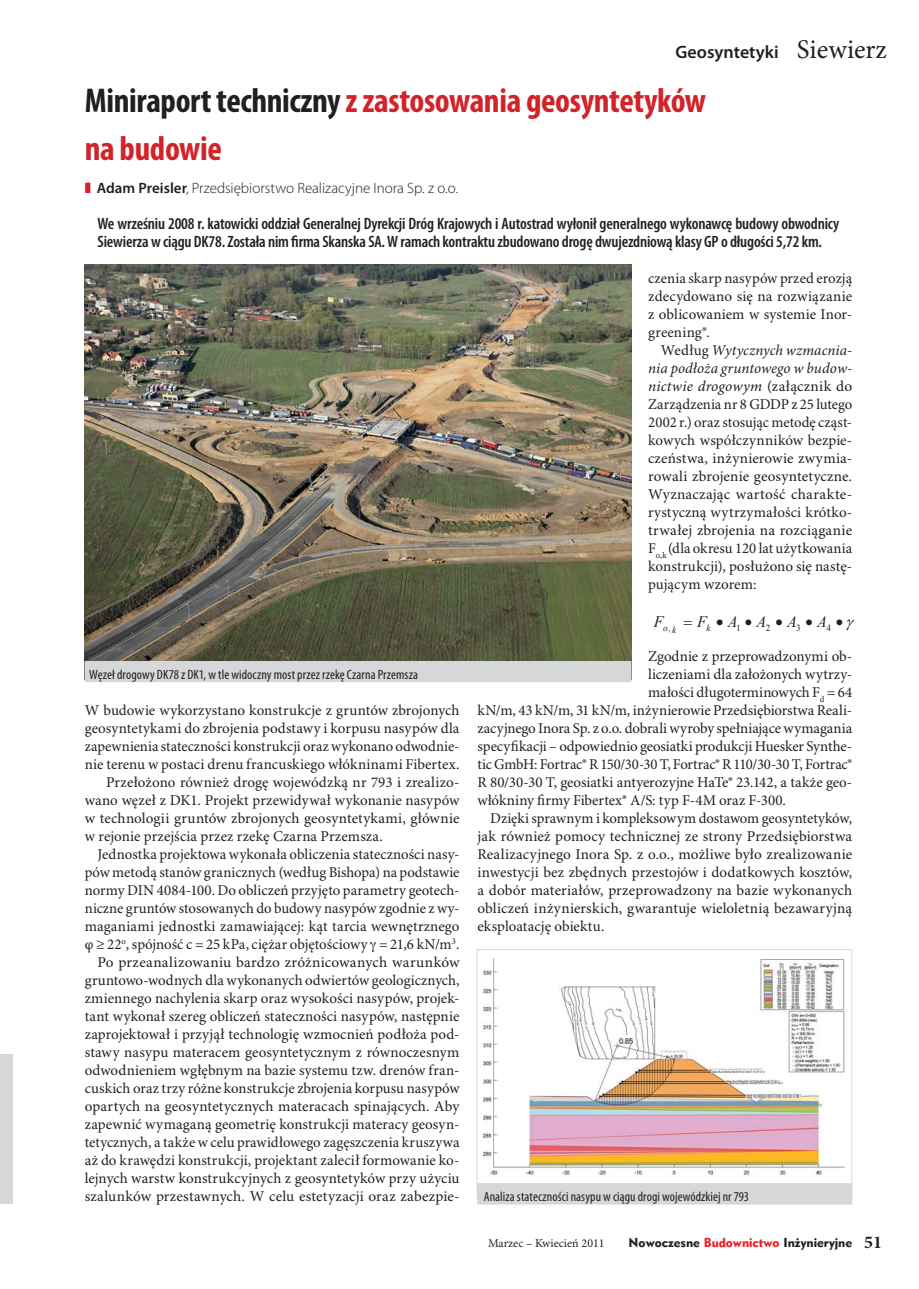
<style>
.page{position:relative;width:919px;height:1289px;background:#fff}
.page>*{position:absolute;margin:0;border:0;box-sizing:border-box;transform-origin:0 0}
.t1{font:700 condensed 34.5px/48px "Myriad Pro";letter-spacing:-.01em;color:#d2232a}
.t2{font:600 18px "Myriad Pro";color:#231f20}
.t3{font:600 condensed 16.5px/18px "Myriad Pro";letter-spacing:-.01em;color:#231f20}
.t4{font:italic 16.05px "Times New Roman";color:#231f20}
.t5{font:15px/18px "Minion Pro";color:#231f20;text-align:justify}
.t6{font:15px "Minion Pro";letter-spacing:-.025em;color:#231f20}
.t7{font:300 15px "Myriad Pro";color:#231f20}
.t8{font:condensed 13.5px "Myriad Pro";letter-spacing:.01em;color:#231f20}
.t9{font:12px "Geometr 415 Blk PL";color:#231f20}
.t10{font:12px "Minion Pro";color:#231f20}
.t11{font:italic 9.3px "Times New Roman";color:#231f20}
.s1{font-family:"Minion Pro";font-weight:400;font-size:27px}
.s2{color:#231f20}
.s3{color:#d2232a}
.s4{font-weight:600}
.s5{font-style:italic}
.s6{color:#ed1c24}
.s7{font-family:"Minion Pro";font-weight:700;font-size:18px}
</style>
<div class="page">
<div style="left:0;top:1054px;width:13px;height:150px;background:#d5d7d8"></div>
<img style="left:85px;top:265px;width:546px;height:396px">
<img style="left:483px;top:958px;width:361px;height:217px">
<div style="left:85px;top:661px;width:546px;height:21px;background:#d5d7d8"></div>
<div style="left:477px;top:1183px;width:375px;height:21px;background:#d5d7d8"></div>
<p class="t2" style="left:675px;top:45px;width:213px">Geosyntetyki <span class="s1">Siewierz</span></p>
<h1 class="t1" style="left:85px;top:80px;width:622px"><span class="s2">Miniraport techniczny</span> zzastosowania geosyntetyków na budowie</h1>
<p class="t7" style="left:85px;top:182px;width:375px"><span class="s3">❚</span> <span class="s4">Adam Preisler</span>, Przedsiębiorstwo Realizacyjne Inora Sp. z o.o.</p>
<p class="t3" style="left:98px;top:216px;width:743px">We wrześniu 2008 r. katowicki oddział Generalnej Dyrekcji Dróg Krajowych i Autostrad wyłonił generalnego wykonawcę budowy obwodnicy<br>Siewierza w ciągu DK78. Została nim firma Skanska SA. W ramach kontraktu zbudowano drogę dwujezdniową klasy GP o długości 5,72 km.</p>
<p class="t8" style="left:89px;top:669px;width:330px">Węzeł drogowy DK78 z DK1, w tle widoczny most przez rzekę Czarna Przemsza</p>
<p class="t5" style="left:85px;top:702px;width:376px">W budowie wykorzystano konstrukcje z gruntów zbrojonych</p>
<p class="t5" style="left:85px;top:720px;width:376px">geosyntetykami do zbrojenia podstawy i korpusu nasypów dla</p>
<p class="t5" style="left:85px;top:738px;width:376px">zapewnienia stateczności konstrukcji oraz wykonano odwodnie-</p>
<p class="t5" style="left:85px;top:756px;width:376px">nie terenu w postaci drenu francuskiego włókninami Fibertex.</p>
<p class="t5" style="left:106px;top:774px;width:355px">Przełożono również drogę wojewódzką nr 793 i zrealizo-</p>
<p class="t5" style="left:85px;top:792px;width:376px">wano węzeł z DK1. Projekt przewidywał wykonanie nasypów</p>
<p class="t5" style="left:85px;top:810px;width:376px">w technologii gruntów zbrojonych geosyntetykami, głównie</p>
<p class="t5" style="left:85px;top:828px;width:299px">w rejonie przejścia przez rzekę Czarna Przemsza.</p>
<p class="t5" style="left:98px;top:846px;width:363px">Jednostka projektowa wykonała obliczenia stateczności nasy-</p>
<p class="t5" style="left:85px;top:864px;width:376px">pów metodą stanów granicznych (według Bishopa) na podstawie</p>
<p class="t5" style="left:85px;top:882px;width:376px">normy DIN 4084-100. Do obliczeń przyjęto parametry geotech-</p>
<p class="t5" style="left:85px;top:900px;width:376px">niczne gruntów stosowanych do budowy nasypów zgodnie z wy-</p>
<p class="t5" style="left:85px;top:918px;width:376px">maganiami jednostki zamawiającej: kąt tarcia wewnętrznego</p>
<p class="t5" style="left:85px;top:936px;width:376px">φ ≥ 22<sup>o</sup>, spójność c = 25 kPa, ciężar objętościowy = 21,6 kN/m<sup>3</sup>.</p>
<p class="t5" style="left:98px;top:954px;width:363px">Po przeanalizowaniu bardzo zróżnicowanych warunków</p>
<p class="t5" style="left:85px;top:972px;width:376px">gruntowo-wodnych dla wykonanych odwiertów geologicznych,</p>
<p class="t5" style="left:85px;top:990px;width:376px">zmiennego nachylenia skarp oraz wysokości nasypów, projek-</p>
<p class="t5" style="left:85px;top:1008px;width:376px">tant wykonał szereg obliczeń stateczności nasypów, następnie</p>
<p class="t5" style="left:85px;top:1026px;width:376px">zaprojektował i przyjął technologię wzmocnień podłoża pod-</p>
<p class="t5" style="left:85px;top:1044px;width:376px">stawy nasypu materacem geosyntetycznym z równoczesnym</p>
<p class="t5" style="left:85px;top:1062px;width:376px">odwodnieniem wgłębnym na bazie systemu tzw. drenów fran-</p>
<p class="t5" style="left:85px;top:1080px;width:376px">cuskich oraz trzy różne konstrukcje zbrojenia korpusu nasypów</p>
<p class="t5" style="left:85px;top:1098px;width:376px">opartych na geosyntetycznych materacach spinających. Aby</p>
<p class="t5" style="left:85px;top:1116px;width:376px">zapewnić wymaganą geometrię konstrukcji materacy geosyn-</p>
<p class="t5" style="left:85px;top:1134px;width:376px">tetycznych, a także w celu prawidłowego zagęszczenia kruszywa</p>
<p class="t5" style="left:85px;top:1152px;width:376px">aż do krawędzi konstrukcji, projektant zalecił formowanie ko-</p>
<p class="t5" style="left:85px;top:1170px;width:376px">lejnych warstw konstrukcyjnych z geosyntetyków przy użyciu</p>
<p class="t5" style="left:85px;top:1188px;width:376px">szalunków przestawnych. W celu estetyzacji oraz zabezpie-</p>
<p class="t5" style="left:648px;top:270px;width:205px">czenia skarp nasypów przed erozją zdecydowano się na rozwiązanie z oblicowaniem w systemie Inor&shy;greening®.</p>
<p class="t5" style="left:648px;top:342px;width:205px;text-indent:13px">Według <span class="s5">Wytycznych wzmacnia&shy;nia podłoża gruntowego w budow&shy;nictwie drogowym</span> (załącznik do Zarządzenia nr 8 GDDP z 25 lutego 2002 r.) oraz stosując metodę cząst&shy;kowych współczynników bezpie&shy;czeństwa, inżynierowie zwymia&shy;rowali zbrojenie geosyntetyczne.<br>Wyznaczając wartość charakte&shy;rystyczną wytrzymałości krótko&shy;trwałej zbrojenia na rozciąganie F<sub>o,k</sub> (dla okresu 120 lat użytkowania konstrukcji), posłużono się nastę&shy;pującym wzorem:</p>
<p class="t4" style="left:653px;top:612px;width:18px">F <sub>,</sub></p>
<p class="t4" style="left:697px;top:612px;width:135px">F<sub>k</sub> A<sub>1</sub> A<sub>2</sub> A<sub>3</sub> A<sub>4</sub></p>
<p class="t11" style="left:672px;top:625px;width:6px">k</p>
<p class="t11" style="left:663px;top:622px;width:6px">o</p>
<p class="t5" style="left:648px;top:648px;width:205px">Zgodnie z przeprowadzonymi ob-</p>
<p class="t5" style="left:648px;top:666px;width:205px">liczeniami dla założonych wytrzy-</p>
<p class="t5" style="left:648px;top:684px;width:205px">małości długoterminowych F<sub>d</sub> = 64</p>
<p class="t5" style="left:477px;top:702px;width:376px">kN/m, 43 kN/m, 31 kN/m, inżynierowie Przedsiębiorstwa Reali-</p>
<p class="t5" style="left:477px;top:720px;width:376px">zacyjnego Inora Sp. z o.o. dobrali wyroby spełniające wymagania</p>
<p class="t5" style="left:477px;top:738px;width:376px">specyfikacji – odpowiednio geosiatki produkcji Huesker Synthe-</p>
<p class="t6" style="left:477px;top:758px;width:376px">tic GmbH: Fortrac® R 150/30-30 T, Fortrac® R 110/30-30 T, Fortrac®</p>
<p class="t5" style="left:477px;top:774px;width:376px">R 80/30-30 T, geosiatki antyerozyjne HaTe® 23.142, a także geo-</p>
<p class="t5" style="left:477px;top:792px;width:310px">włókniny firmy Fibertex® A/S: typ F-4M oraz F-300.</p>
<p class="t5" style="left:490px;top:810px;width:363px">Dzięki sprawnym i kompleksowym dostawom geosyntetyków,</p>
<p class="t5" style="left:477px;top:828px;width:376px">jak również pomocy technicznej ze strony Przedsiębiorstwa</p>
<p class="t5" style="left:477px;top:846px;width:376px">Realizacyjnego Inora Sp. z o.o., możliwe było zrealizowanie</p>
<p class="t5" style="left:477px;top:864px;width:376px">inwestycji bez zbędnych przestojów i dodatkowych kosztów,</p>
<p class="t5" style="left:477px;top:882px;width:376px">a dobór materiałów, przeprowadzony na bazie wykonanych</p>
<p class="t5" style="left:477px;top:900px;width:376px">obliczeń inżynierskich, gwarantuje wieloletnią bezawaryjną</p>
<p class="t5" style="left:477px;top:918px;width:128px">eksploatację obiektu.</p>
<p class="t8" style="left:483px;top:1191px;width:267px">Analiza stateczności nasypu w ciągu drogi wojewódzkiej nr 793</p>
<p class="t10" style="left:488px;top:1238px;width:118px">Marzec – Kwiecień 2011</p>
<p class="t9" style="left:628px;top:1236px;width:255px">Nowoczesne <span class="s6">Budownictwo</span> Inżynieryjne <span class="s7">51</span></p>
</div>
